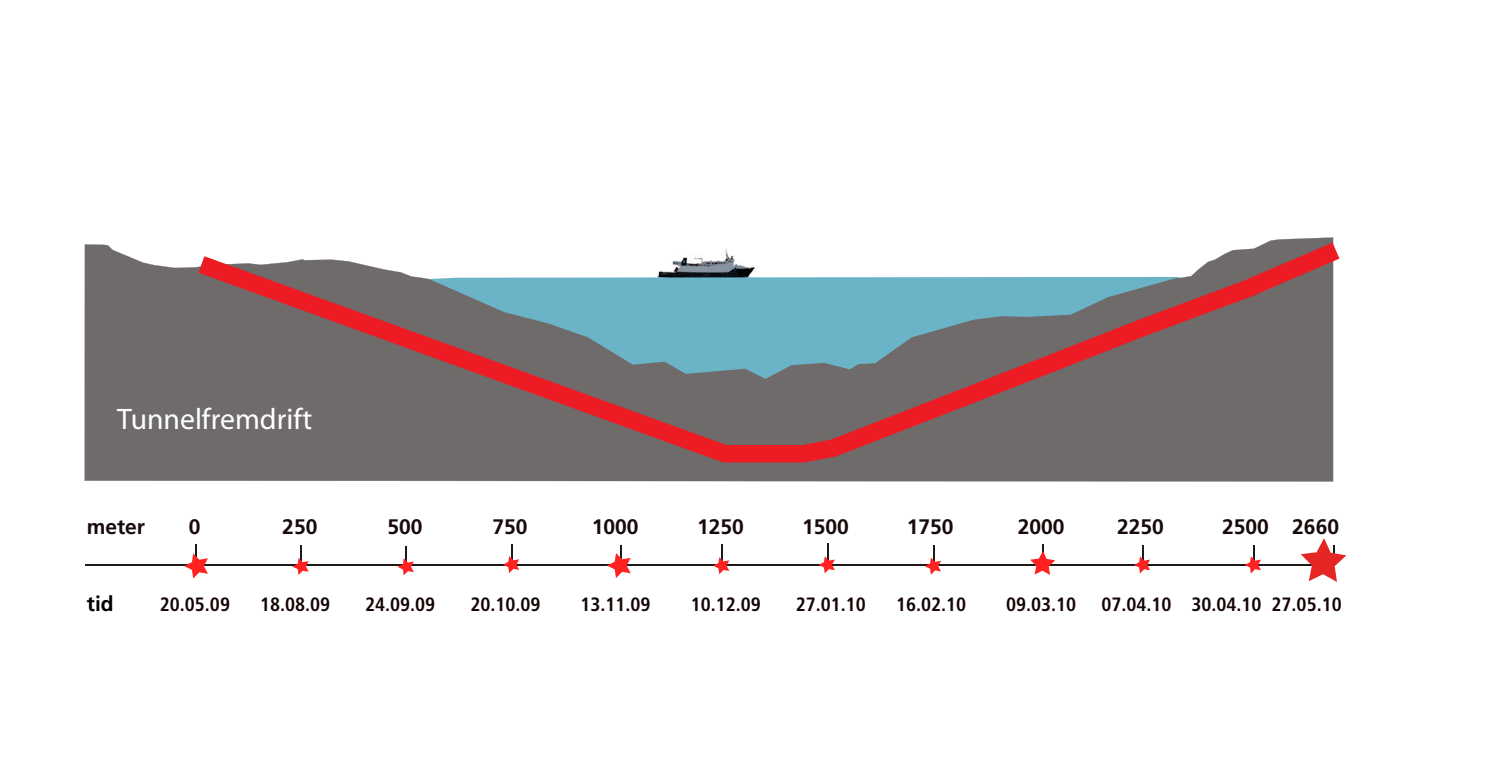
<style>
.page{position:relative;width:1499px;height:769px;background:#fff}
.page>*{position:absolute;margin:0;border:0;box-sizing:border-box;transform-origin:0 0}
.t1{font:29.75px "Myriad";color:#fff}
.t2{font:700 21px "Frutiger";color:#180a0b}
.t3{font:700 21px "Frutiger";color:#000}
.t4{font:700 condensed 19.25px "Frutiger";color:#140404}
</style>
<div class="page">
<svg style="left:85px;top:244px;width:1161px;height:237px;fill:#6e6b6a"></svg>
<img style="left:653px;top:248px;width:106px;height:8px">
<svg style="left:198px;top:256px;width:1048px;height:206px;background:#847d81"></svg>
<svg style="left:1246px;top:237px;width:94px;height:245px;background:#837171"></svg>
<svg style="left:85px;top:538px;width:1262px;height:43px"></svg>
<h1 class="t1" style="left:117px;top:404px;width:196px">Tunnelfremdrift</h1>
<p class="t2" style="left:87px;top:514px;width:60px">meter</p>
<p class="t2" style="left:189px;top:514px;width:13px">0</p>
<p class="t2" style="left:282px;top:514px;width:37px">250</p>
<p class="t2" style="left:387px;top:514px;width:37px">500</p>
<p class="t2" style="left:492px;top:514px;width:37px">750</p>
<p class="t2" style="left:592px;top:514px;width:48px">1000</p>
<p class="t2" style="left:697px;top:514px;width:48px">1250</p>
<p class="t2" style="left:802px;top:514px;width:48px">1500</p>
<p class="t2" style="left:906px;top:514px;width:48px">1750</p>
<p class="t2" style="left:1017px;top:514px;width:48px">2000</p>
<p class="t2" style="left:1116px;top:514px;width:48px">2250</p>
<p class="t2" style="left:1222px;top:514px;width:118px">2500 2660</p>
<p class="t3" style="left:87px;top:591px;width:28px">tid</p>
<p class="t4" style="left:160px;top:593px;width:72px">20.05.09</p>
<p class="t4" style="left:260px;top:593px;width:72px">18.08.09</p>
<p class="t4" style="left:365px;top:593px;width:72px">24.09.09</p>
<p class="t4" style="left:470px;top:593px;width:72px">20.10.09</p>
<p class="t4" style="left:580px;top:593px;width:72px">13.11.09</p>
<p class="t4" style="left:690px;top:593px;width:72px">10.12.09</p>
<p class="t4" style="left:795px;top:593px;width:72px">27.01.10</p>
<p class="t4" style="left:896px;top:593px;width:72px">16.02.10</p>
<p class="t4" style="left:1006px;top:593px;width:72px">09.03.10</p>
<p class="t4" style="left:1101px;top:593px;width:242px">07.04.10 30.04.10 27.05.10</p>
</div>
